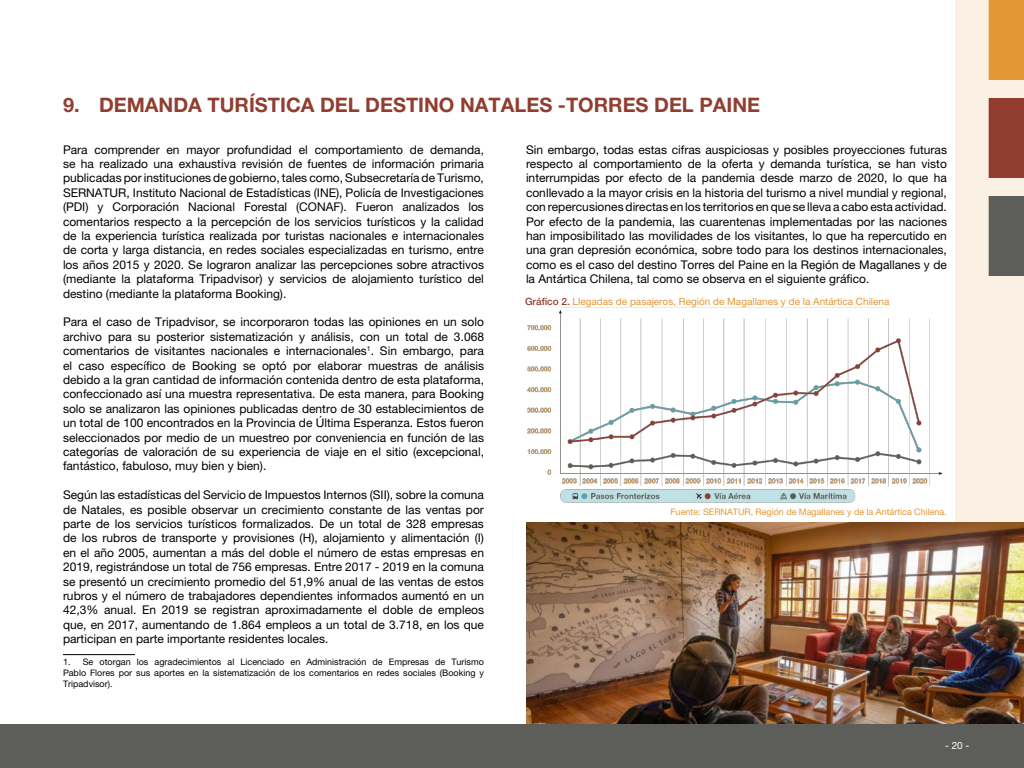
<style>
.page{position:relative;width:1024px;height:768px;background:#fff}
.page>*{position:absolute;margin:0;border:0;box-sizing:border-box;transform-origin:0 0}
.t1{font:700 20px "Helvetica Neue LT Pro";color:#913e30}
.t2{font:12px/14.4px "Helvetica Neue LT Pro";color:#000;text-align:justify}
.t3{font:10px "Helvetica Neue LT Pro";color:#e39836}
.t4{font:10px "Helvetica Neue LT Pro";color:#fff}
.t5{font:9px/10.8px "Helvetica Neue LT Pro";color:#000;text-align:justify}
.t6{font:9px "Helvetica Neue LT Pro";color:#e39836}
.s1{font-weight:500;color:#913e30}
</style>
<div class="page">
<div style="left:0;top:724px;width:1024px;height:44px;background:#5d5e59"></div>
<div style="left:956px;top:0;width:68px;height:724px;background:#faf0e3"></div>
<div style="left:990px;top:196px;width:34px;height:80px;background:#5d5e59"></div>
<div style="left:990px;top:98px;width:34px;height:80px;background:#913e30"></div>
<div style="left:990px;top:0;width:34px;height:80px;background:#e39836"></div>
<hr style="left:63px;top:654px;width:72px;height:1px;background:#000">
<img style="left:527px;top:310px;width:416px;height:193px">
<img style="left:526px;top:522px;width:498px;height:202px">
<h1 class="t1" style="left:63px;top:93px;width:699px">9. DEMANDA TURÍSTICA DEL DESTINO NATALES -TORRES DEL PAINE</h1>
<p class="t2" style="left:63px;top:142px;width:423px">Para comprender en mayor profundidad el comportamiento de demanda, se ha realizado una exhaustiva revisión de fuentes de información primaria publicadas por instituciones de gobierno, tales como, Subsecretaría de Turismo, SERNATUR, Instituto Nacional de Estadísticas (INE), Policía de Investigaciones (PDI) y Corporación Nacional Forestal (CONAF). Fueron analizados los comentarios respecto a la percepción de los servicios turísticos y la calidad de la experiencia turística realizada por turistas nacionales e internacionales de corta y larga distancia, en redes sociales especializadas en turismo, entre los años 2015 y 2020. Se lograron analizar las percepciones sobre atractivos (mediante la plataforma Tripadvisor) y servicios de alojamiento turístico del destino (mediante la plataforma Booking).</p>
<p class="t2" style="left:63px;top:315px;width:423px">Para el caso de Tripadvisor, se incorporaron todas las opiniones en un solo archivo para su posterior sistematización y análisis, con un total de 3.068 comentarios de visitantes nacionales e internacionales<sup>1</sup>. Sin embargo, para el caso específico de Booking se optó por elaborar muestras de análisis debido a la gran cantidad de información contenida dentro de esta plataforma, confeccionado así una muestra representativa. De esta manera, para Booking solo se analizaron las opiniones publicadas dentro de 30 establecimientos de un total de 100 encontrados en la Provincia de Última Esperanza. Estos fueron seleccionados por medio de un muestreo por conveniencia en función de las categorías de valoración de su experiencia de viaje en el sitio (excepcional, fantástico, fabuloso, muy bien y bien).</p>
<p class="t2" style="left:63px;top:488px;width:423px">Según las estadísticas del Servicio de Impuestos Internos (SII), sobre la comuna de Natales, es posible observar un crecimiento constante de las ventas por parte de los servicios turísticos formalizados. De un total de 328 empresas de los rubros de transporte y provisiones (H), alojamiento y alimentación (I) en el año 2005, aumentan a más del doble el número de estas empresas en 2019, registrándose un total de 756 empresas. Entre 2017 - 2019 en la comuna se presentó un crecimiento promedio del 51,9% anual de las ventas de estos rubros y el número de trabajadores dependientes informados aumentó en un 42,3% anual. En 2019 se registran aproximadamente el doble de empleos que, en 2017, aumentando de 1.864 empleos a un total de 3.718, en los que participan en parte importante residentes locales.</p>
<p class="t5" style="left:63px;top:657px;width:423px">1. Se otorgan los agradecimientos al Licenciado en Administración de Empresas de Turismo Pablo Flores por sus aportes en la sistematización de los comentarios en redes sociales (Booking y Tripadvisor).</p>
<p class="t2" style="left:526px;top:142px;width:423px">Sin embargo, todas estas cifras auspiciosas y posibles proyecciones futuras respecto al comportamiento de la oferta y demanda turística, se han visto interrumpidas por efecto de la pandemia desde marzo de 2020, lo que ha conllevado a la mayor crisis en la historia del turismo a nivel mundial y regional, con repercusiones directas en los territorios en que se lleva a cabo esta actividad.<br>Por efecto de la pandemia, las cuarentenas implementadas por las naciones han imposibilitado las movilidades de los visitantes, lo que ha repercutido en una gran depresión económica, sobre todo para los destinos internacionales, como es el caso del destino Torres del Paine en la Región de Magallanes y de la Antártica Chilena, tal como se observa en el siguiente gráfico.</p>
<p class="t3" style="left:525px;top:295px;width:366px"><span class="s1">Gráfico 2.</span> Llegadas de pasajeros, Región de Magallanes y de la Antártica Chilena</p>
<p class="t6" style="left:670px;top:507px;width:278px">Fuente: SERNATUR, Región de Magallanes y de la Antártica Chilena.</p>
<p class="t4" style="left:945px;top:739px;width:26px">- 20 -</p>
</div>
